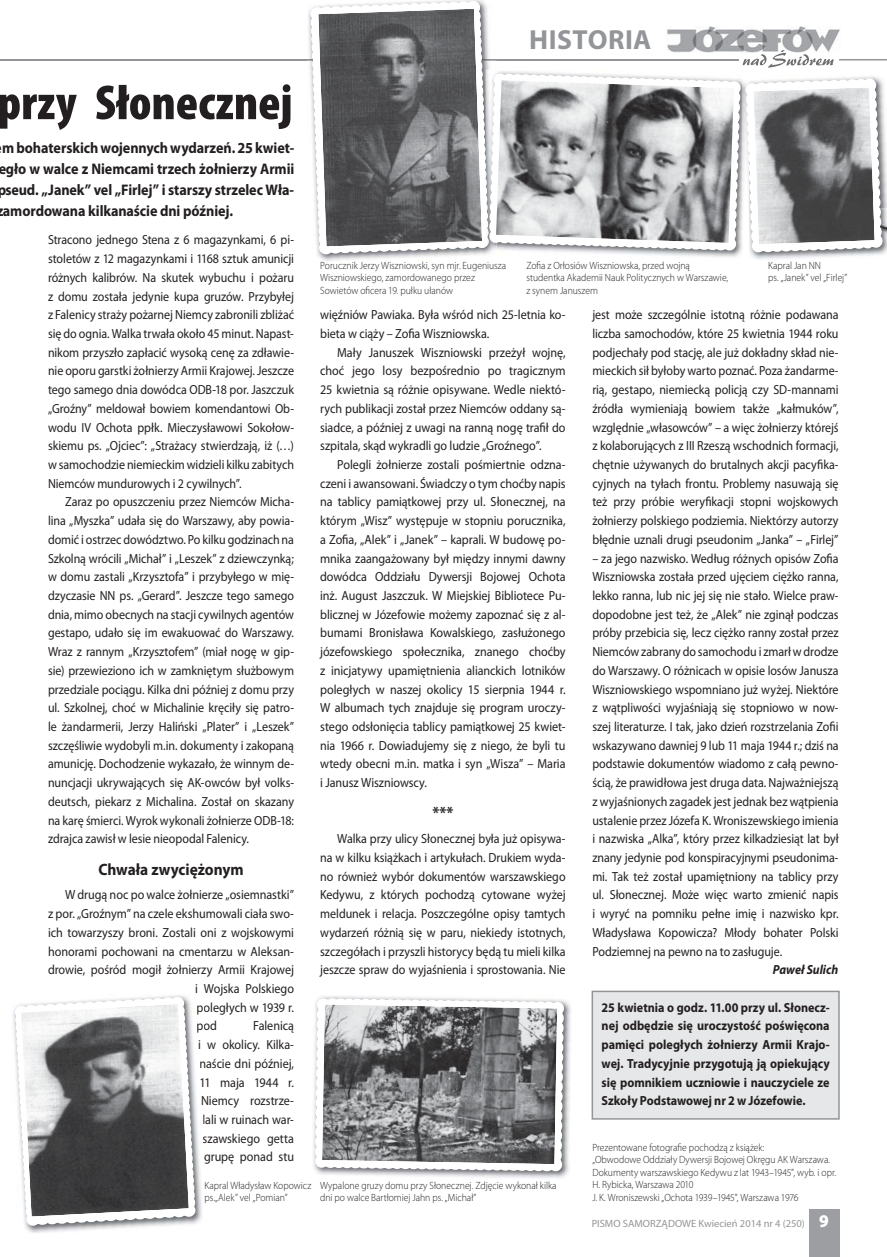
<style>
.page{position:relative;width:887px;height:1257px;background:#fff}
.page>*{position:absolute;margin:0;border:0;box-sizing:border-box;transform-origin:0 0}
.t1{font:900 condensed 49.5px "Myriad Pro";color:#231f20}
.t2{font:700 27.75px "Myriad Pro";letter-spacing:.02em;color:#939598}
.t3{font:700 16.5px "Myriad Pro";color:#231f20;scale:.93 1}
.t4{font:700 15.3px "Myriad Pro";letter-spacing:-.01em;color:#231f20;scale:.92 1}
.t5{font:13.2px/18.8px "Myriad Pro";letter-spacing:-.005em;color:#231f20;text-align:justify;scale:.91 1}
.t6{font:13.2px/18.8px "Myriad Pro";letter-spacing:-.005em;color:#231f20;text-align:justify;scale:.92 1}
.t7{font:700 13.2px/18.8px "Myriad Pro";color:#231f20;text-align:justify;scale:.92 1}
.t8{font:italic 700 13.2px "Myriad Pro";color:#231f20;scale:.92 1}
.t9{font:300 10.5px/12.6px "Myriad Pro";color:#231f20;scale:.92 1}
.t10{font:10.5px "Myriad Pro";color:#939598}
.s1{font-weight:900;font-size:18px;color:#fff}
</style>
<div class="page">
<hr style="left:0;top:59px;width:739px;height:1px;background:#939598">
<div style="left:809px;top:1209px;width:30px;height:48px;background:#9c9ea1"></div>
<img style="left:307px;top:60px;width:104px;height:201px">
<svg style="left:313px;top:996px;width:257px;height:182px"></svg>
<svg style="left:316px;top:999px;width:247px;height:171px"></svg>
<img style="left:322px;top:1004px;width:235px;height:160px">
<svg style="left:13px;top:1005px;width:173px;height:228px"></svg>
<svg style="left:18px;top:995px;width:184px;height:229px"></svg>
<img style="left:21px;top:1004px;width:168px;height:212px">
<svg style="left:312px;top:2px;width:575px;height:255px"></svg>
<img style="left:753px;top:87px;width:122px;height:157px">
<div style="left:592px;top:991px;width:247px;height:128px;background:#e6e7e8"></div>
<div style="left:592px;top:991px;width:248px;height:128px;border:2px solid #939598"></div>
<h1 class="t1" style="left:-2px;top:84px;width:297px">przy Słonecznej</h1>
<p class="t4" style="left:2px;top:142px;width:319px">m bohaterskich wojennych wydarzeń. 25 kwiet-</p>
<p class="t4" style="left:-2px;top:163px;width:323px">egło w walce z Niemcami trzech żołnierzy Armii</p>
<p class="t4" style="left:-3px;top:184px;width:324px">pseud. „Janek” vel „Firlej” i starszy strzelec Wła-</p>
<p class="t4" style="left:3px;top:205px;width:252px">amordowana kilkanaście dni później.</p>
<h2 class="t2" style="left:529px;top:29px;width:124px">HISTORIA</h2>
<p class="t5" style="left:48px;top:232px;width:272px">Stracono jednego Stena z 6 magazynkami, 6 pi&shy;stoletów z 12 magazynkami i 1168 sztuk amunicji różnych kalibrów. Na skutek wybuchu i pożaru z domu została jedynie kupa gruzów. Przybyłej z Falenicy straży pożarnej Niemcy zabronili zbliżać się do ognia. Walka trwała około 45 minut. Napast&shy;nikom przyszło zapłacić wysoką cenę za zdławie&shy;nie oporu garstki żołnierzy Armii Krajowej. Jeszcze tego samego dnia dowódca ODB-18 por. Jaszczuk „Groźny” meldował bowiem komendantowi Ob&shy;wodu IV Ochota ppłk. Mieczysławowi Sokołow&shy;skiemu ps. „Ojciec”: „Strażacy stwierdzają, iż (…) w samochodzie niemieckim widzieli kilku zabitych Niemców mundurowych i 2 cywilnych”.</p>
<p class="t5" style="left:48px;top:494px;width:272px;text-indent:17px">Zaraz po opuszczeniu przez Niemców Micha&shy;lina „Myszka” udała się do Warszawy, aby powia&shy;domić i ostrzec dowództwo. Po kilku godzinach na Szkolną wrócili „Michał” i „Leszek” z dziewczynką; w domu zastali „Krzysztofa” i przybyłego w mię&shy;dzyczasie NN ps. „Gerard”. Jeszcze tego samego dnia, mimo obecnych na stacji cywilnych agentów gestapo, udało się im ewakuować do Warszawy.<br>Wraz z rannym „Krzysztofem” (miał nogę w gip&shy;sie) przewieziono ich w zamkniętym służbowym przedziale pociągu. Kilka dni później z domu przy ul. Szkolnej, choć w Michalinie kręciły się patro&shy;le żandarmerii, Jerzy Haliński „Plater” i „Leszek” szczęśliwie wydobyli m.in. dokumenty i zakopaną amunicję. Dochodzenie wykazało, że winnym de&shy;nuncjacji ukrywających się AK-owców był volks&shy;deutsch, piekarz z Michalina. Został on skazany na karę śmierci. Wyrok wykonali żołnierze ODB-18: zdrajca zawisł w lesie nieopodal Falenicy.</p>
<p class="t3" style="left:98px;top:863px;width:158px">Chwała zwyciężonym</p>
<p class="t6" style="left:65px;top:887px;width:250px">W drugą noc po walce żołnierze „osiemnastki”</p>
<p class="t6" style="left:48px;top:906px;width:269px">z por. „Groźnym” na czele ekshumowali ciała swo-</p>
<p class="t6" style="left:48px;top:924px;width:269px">ich towarzyszy broni. Zostali oni z wojskowymi</p>
<p class="t6" style="left:48px;top:943px;width:269px">honorami pochowani na cmentarzu w Aleksan-</p>
<p class="t6" style="left:48px;top:962px;width:269px">drowie, pośród mogił żołnierzy Armii Krajowej</p>
<p class="t6" style="left:195px;top:980px;width:109px">i Wojska Polskiego</p>
<p class="t6" style="left:197px;top:999px;width:107px">poległych w 1939 r.</p>
<p class="t6" style="left:197px;top:1018px;width:24px">pod</p>
<p class="t9" style="left:320px;top:260px;width:204px">Porucznik Jerzy Wiszniowski, syn mjr. Eugeniusza<br>Wiszniowskiego, zamordowanego przez<br>Sowietów oficera 19. pułku ułanów</p>
<p class="t9" style="left:526px;top:260px;width:221px">Zofia z Orłosiów Wiszniowska, przed wojną studentka Akademii Nauk Politycznych w Warszawie, z synem Januszem</p>
<p class="t9" style="left:768px;top:260px;width:88px">Kapral Jan NN<br>ps. „Janek” vel „Firlej”</p>
<p class="t6" style="left:320px;top:307px;width:268px">więźniów Pawiaka. Była wśród nich 25-letnia ko&shy;bieta w ciąży – Zofia Wiszniowska.</p>
<p class="t6" style="left:320px;top:344px;width:268px;text-indent:17px">Mały Januszek Wiszniowski przeżył wojnę, choć jego losy bezpośrednio po tragicznym 25 kwietnia są różnie opisywane. Wedle niektó&shy;rych publikacji został przez Niemców oddany są&shy;siadce, a później z uwagi na ranną nogę trafił do szpitala, skąd wykradli go ludzie „Groźnego”.</p>
<p class="t6" style="left:320px;top:457px;width:268px;text-indent:17px">Polegli żołnierze zostali pośmiertnie odzna&shy;czeni i awansowani. Świadczy o tym choćby napis na tablicy pamiątkowej przy ul. Słonecznej, na którym „Wisz” występuje w stopniu porucznika, a Zofia, „Alek” i „Janek” – kaprali. W budowę po&shy;mnika zaangażowany był między innymi dawny dowódca Oddziału Dywersji Bojowej Ochota inż. August Jaszczuk. W Miejskiej Bibliotece Pu&shy;blicznej w Józefowie możemy zapoznać się z al&shy;bumami Bronisława Kowalskiego, zasłużonego józefowskiego społecznika, znanego choćby z inicjatywy upamiętnienia alianckich lotników poległych w naszej okolicy 15 sierpnia 1944 r.<br>W albumach tych znajduje się program uroczy&shy;stego odsłonięcia tablicy pamiątkowej 25 kwiet&shy;nia 1966 r. Dowiadujemy się z niego, że byli tu wtedy obecni m.in. matka i syn „Wisza” – Maria i Janusz Wiszniowscy.</p>
<p class="t3" style="left:432px;top:807px;width:24px">***</p>
<p class="t5" style="left:320px;top:831px;width:271px;text-indent:17px">Walka przy ulicy Słonecznej była już opisywa&shy;na w kilku książkach i artykułach. Drukiem wyda&shy;no również wybór dokumentów warszawskiego Kedywu, z których pochodzą cytowane wyżej meldunek i relacja. Poszczególne opisy tamtych wydarzeń różnią się w paru, niekiedy istotnych, szczegółach i przyszli historycy będą tu mieli kilka jeszcze spraw do wyjaśnienia i sprostowania. Nie</p>
<p class="t5" style="left:592px;top:307px;width:272px">jest może szczególnie istotną różnie podawana liczba samochodów, które 25 kwietnia 1944 roku podjechały pod stację, ale już dokładny skład nie&shy;mieckich sił byłoby warto poznać. Poza żandarme&shy;rią, gestapo, niemiecką policją czy SD-mannami źródła wymieniają bowiem także „kałmuków”, względnie „własowców” – a więc żołnierzy którejś z kolaborujących z III Rzeszą wschodnich formacji, chętnie używanych do brutalnych akcji pacyfika&shy;cyjnych na tyłach frontu. Problemy nasuwają się też przy próbie weryfikacji stopni wojskowych żołnierzy polskiego podziemia. Niektórzy autorzy błędnie uznali drugi pseudonim „Janka” – „Firlej”</p>
<p class="t5" style="left:592px;top:550px;width:272px">– za jego nazwisko. Według różnych opisów Zofia Wiszniowska została przed ujęciem ciężko ranna, lekko ranna, lub nic jej się nie stało. Wielce praw&shy;dopodobne jest też, że „Alek” nie zginął podczas próby przebicia się, lecz ciężko ranny został przez Niemców zabrany do samochodu i zmarł w drodze do Warszawy. O różnicach w opisie losów Janusza Wiszniowskiego wspomniano już wyżej. Niektóre z wątpliwości wyjaśniają się stopniowo w now&shy;szej literaturze. I tak, jako dzień rozstrzelania Zofii wskazywano dawniej 9 lub 11 maja 1944 r.; dziś na podstawie dokumentów wiadomo z całą pewno&shy;ścią, że prawidłowa jest druga data. Najważniejszą z wyjaśnionych zagadek jest jednak bez wątpienia ustalenie przez Józefa K. Wroniszewskiego imienia i nazwiska „Alka”, który przez kilkadziesiąt lat był znany jedynie pod konspiracyjnymi pseudonima&shy;mi. Tak też został upamiętniony na tablicy przy ul. Słonecznej. Może więc warto zmienić napis i wyryć na pomniku pełne imię i nazwisko kpr.<br>Władysława Kopowicza? Młody bohater Polski Podziemnej na pewno na to zasługuje.</p>
<p class="t8" style="left:773px;top:965px;width:73px">Paweł Sulich</p>
<p class="t7" style="left:602px;top:999px;width:249px">25 kwietnia o godz. 11.00 przy ul. Słonecz&shy;nej odbędzie się uroczystość poświęcona pamięci poległych żołnierzy Armii Krajo&shy;wej. Tradycyjnie przygotują ją opiekujący się pomnikiem uczniowie i nauczyciele ze Szkoły Podstawowej nr 2 w Józefowie.</p>
<p class="t6" style="left:200px;top:1018px;width:104px;text-align:right">Falenicą<br>w okolicy. Kilka&shy;naście dni później,<br>11 maja 1944 r.<br>Niemcy rozstrze&shy;lali w ruinach war&shy;szawskiego getta grupę ponad stu</p>
<p class="t6" style="left:198px;top:1036px;width:5px">i</p>
<p class="t9" style="left:592px;top:1142px;width:267px">Prezentowane fotografie pochodzą z książek:<br>„Obwodowe Oddziały Dywersji Bojowej Okręgu AK Warszawa.<br>Dokumenty warszawskiego Kedywu z lat 1943–1945”, wyb. i opr.<br>H. Rybicka, Warszawa 2010<br>J. K. Wroniszewski „Ochota 1939–1945”, Warszawa 1976</p>
<p class="t9" style="left:204px;top:1180px;width:118px">Kapral Władysław Kopowicz ps.„Alek” vel „Pomian”</p>
<p class="t9" style="left:320px;top:1180px;width:258px">Wypalone gruzy domu przy Słonecznej. Zdjęcie wykonał kilka dni po walce Bartłomiej Jahn ps. „Michał”</p>
<p class="t10" style="left:592px;top:1220px;width:239px">PISMO SAMORZĄDOWE Kwiecień 2014 nr 4 (250) <span class="s1">9</span></p>
</div>
